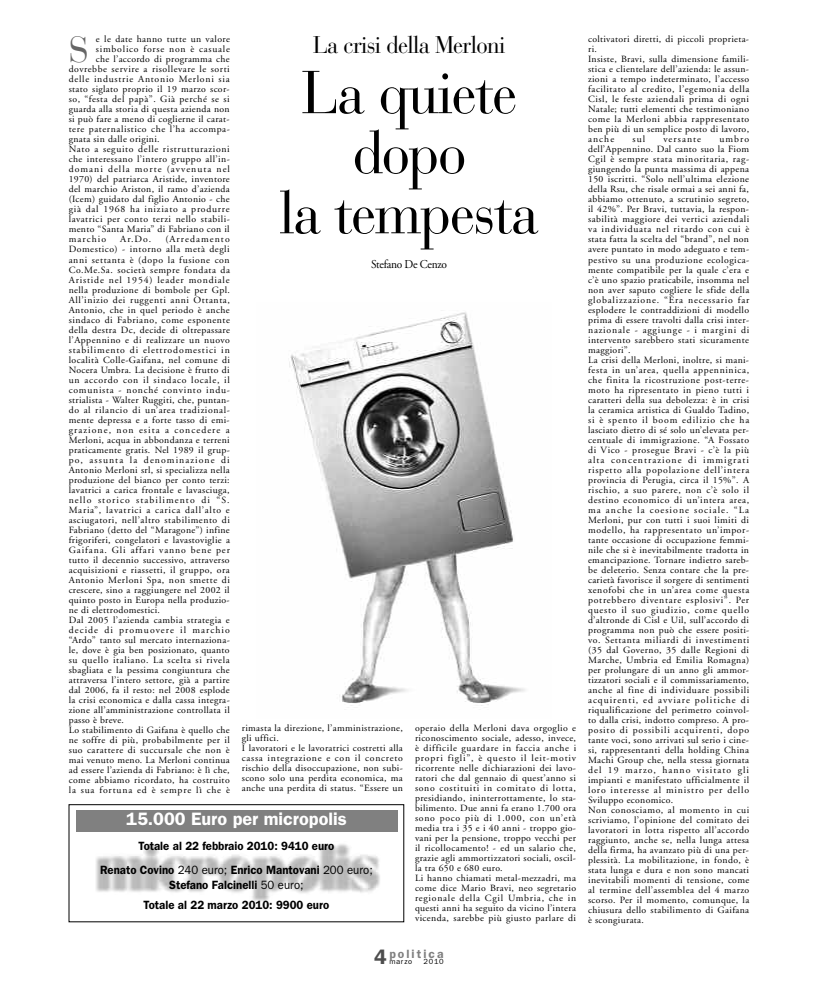
<style>
.page{position:relative;width:818px;height:993px;background:#fff}
.page>*{position:absolute;margin:0;border:0;box-sizing:border-box;transform-origin:0 0}
.t1{font:60px/60px "Bauer Bodoni";letter-spacing:-.03em;color:#000;text-align:center;scale:.94 1}
.t2{font:36px "Bauer Bodoni";color:#666}
.t3{font:24px "Bauer Bodoni";letter-spacing:-.03em;color:#000;scale:.94 1}
.t4{font:600 18px "Franklin Gothic";color:#fff}
.t5{font:600 12px/24px "Franklin Gothic";color:#000;text-align:center;scale:.95 1}
.t6{font:12px "Adobe Garamond";letter-spacing:-.025em;color:#000;scale:.95 1}
.t7{font:600 12px "Franklin Gothic";letter-spacing:.17em;color:#808080}
.t8{font:9.5px/10px "Adobe Garamond";letter-spacing:.035em;color:#000}
.t9{font:9.5px "Adobe Garamond";letter-spacing:.055em;color:#000}
.t10{font:9.5px "Adobe Garamond";letter-spacing:.075em;color:#000}
.t11{font:9.5px "Adobe Garamond";letter-spacing:.105em;color:#000}
.t12{font:9.5px "Adobe Garamond";letter-spacing:.06em;color:#000}
.t13{font:9.5px "Adobe Garamond";letter-spacing:.065em;color:#000}
.t14{font:9.5px "Adobe Garamond";letter-spacing:.08em;color:#000}
.t15{font:7.5px "Franklin Gothic";letter-spacing:.09em;color:#000}
.s1{font-weight:400}
.s2{font-size:21px;color:#4d4d4d}
</style>
<div class="page">
<img style="left:96px;top:844px;width:284px;height:57px">
<div style="left:69px;top:804px;width:335px;height:117px;border:1px solid #000"></div>
<div style="left:76px;top:809px;width:321px;height:22px;background:#808080"></div>
<img style="left:289px;top:312px;width:236px;height:394px">
<h2 class="t2" style="left:69px;top:37px;width:22px">S</h2>
<h3 class="t3" style="left:313px;top:36px;width:206px">La crisi della Merloni</h3>
<h1 class="t1" style="left:279px;top:70px;width:278px">La quiete dopo<br>la tempesta</h1>
<p class="t6" style="left:371px;top:259px;width:81px">Stefano De Cenzo</p>
<p class="t8" style="left:96px;top:35px;width:135px">e le date hanno tutte un valore</p>
<p class="t14" style="left:96px;top:45px;width:135px">simbolico forse non è casuale</p>
<p class="t8" style="left:96px;top:55px;width:135px">che l’accordo di programma che</p>
<p class="t9" style="left:69px;top:65px;width:162px">dovrebbe servire a risollevare le sorti</p>
<p class="t10" style="left:69px;top:75px;width:162px">delle industrie Antonio Merloni sia</p>
<p class="t8" style="left:69px;top:85px;width:162px">stato siglato proprio il 19 marzo scor-</p>
<p class="t9" style="left:69px;top:95px;width:162px">so, “festa del papà”. Già perché se si</p>
<p class="t8" style="left:69px;top:105px;width:162px">guarda alla storia di questa azienda non</p>
<p class="t8" style="left:69px;top:115px;width:162px">si può fare a meno di coglierne il carat-</p>
<p class="t12" style="left:69px;top:125px;width:163px">tere paternalistico che l’ha accompa-</p>
<p class="t8" style="left:69px;top:135px;width:92px">gnata sin dalle origini.</p>
<p class="t13" style="left:69px;top:145px;width:162px">Nato a seguito delle ristrutturazioni</p>
<p class="t8" style="left:69px;top:155px;width:163px">che interessano l’intero gruppo all’in-</p>
<p class="t11" style="left:69px;top:165px;width:163px">domani della morte (avvenuta nel</p>
<p class="t8" style="left:69px;top:175px;width:163px">1970) del patriarca Aristide, inventore</p>
<p class="t8" style="left:69px;top:185px;width:162px">del marchio Ariston, il ramo d’azienda</p>
<p class="t8" style="left:69px;top:195px;width:162px">(Icem) guidato dal figlio Antonio - che</p>
<p class="t10" style="left:69px;top:205px;width:162px">già dal 1968 ha iniziato a produrre</p>
<p class="t8" style="left:69px;top:215px;width:163px">lavatrici per conto terzi nello stabili-</p>
<p class="t8" style="left:69px;top:225px;width:162px">mento “Santa Maria” di Fabriano con il</p>
<p class="t11" style="left:69px;top:235px;width:39px">marchio</p>
<p class="t8" style="left:120px;top:235px;width:33px">Ar.Do.</p>
<p class="t8" style="left:69px;top:235px;width:163px;text-indent:97px">(Arredamento Domestico) - intorno alla metà degli anni settanta è (dopo la fusione con Co.Me.Sa. società sempre fondata da Aristide nel 1954) leader mondiale nella produzione di bombole per Gpl.<br>All’inizio dei ruggenti anni Ottanta, Antonio, che in quel periodo è anche sindaco di Fabriano, come esponente della destra Dc, decide di oltrepassare l’Appennino e di realizzare un nuovo stabilimento di elettrodomestici in località Colle-Gaifana, nel comune di Nocera Umbra. La decisione è frutto di un accordo con il sindaco locale, il comunista - nonché convinto indu&shy;strialista - Walter Ruggiti, che, puntan&shy;do al rilancio di un’area tradizional&shy;mente depressa e a forte tasso di emi&shy;grazione, non esita a concedere a Merloni, acqua in abbondanza e terreni praticamente gratis. Nel 1989 il grup&shy;po, assunta la denominazione di Antonio Merloni srl, si specializza nella produzione del bianco per conto terzi: lavatrici a carica frontale e lavasciuga, nello storico stabilimento di “S.<br>Maria”, lavatrici a carica dall’alto e asciugatori, nell’altro stabilimento di Fabriano (detto del “Maragone”) infine frigoriferi, congelatori e lavastoviglie a Gaifana. Gli affari vanno bene per tutto il decennio successivo, attraverso acquisizioni e riassetti, il gruppo, ora Antonio Merloni Spa, non smette di crescere, sino a raggiungere nel 2002 il quinto posto in Europa nella produzio&shy;ne di elettrodomestici.<br>Dal 2005 l’azienda cambia strategia e decide di promuovere il marchio “Ardo” tanto sul mercato internaziona&shy;le, dove è gia ben posizionato, quanto su quello italiano. La scelta si rivela sbagliata e la pessima congiuntura che attraversa l’intero settore, già a partire dal 2006, fa il resto: nel 2008 esplode la crisi economica e dalla cassa integra&shy;zione all’amministrazione controllata il passo è breve.<br>Lo stabilimento di Gaifana è quello che ne soffre di più, probabilmente per il suo carattere di succursale che non è mai venuto meno. La Merloni continua ad essere l’azienda di Fabriano: è lì che, come abbiamo ricordato, ha costruito la sua fortuna ed è sempre lì che è</p>
<p class="t8" style="left:242px;top:723px;width:163px">rimasta la direzione, l’amministrazione, gli uffici.<br>I lavoratori e le lavoratrici costretti alla cassa integrazione e con il concreto rischio della disoccupazione, non subi&shy;scono solo una perdita economica, ma anche una perdita di status. “Essere un</p>
<p class="t8" style="left:415px;top:723px;width:163px">operaio della Merloni dava orgoglio e riconoscimento sociale, adesso, invece, è difficile guardare in faccia anche i propri figli”, è questo il leit-motiv ricorrente nelle dichiarazioni dei lavo&shy;ratori che dal gennaio di quest’anno si sono costituiti in comitato di lotta, presidiando, ininterrottamente, lo sta&shy;bilimento. Due anni fa erano 1.700 ora sono poco più di 1.000, con un’età media tra i 35 e i 40 anni - troppo gio&shy;vani per la pensione, troppo vecchi per il ricollocamento! - ed un salario che, grazie agli ammortizzatori sociali, oscil&shy;la tra 650 e 680 euro.<br>Li hanno chiamati metal-mezzadri, ma come dice Mario Bravi, neo segretario regionale della Cgil Umbria, che in questi anni ha seguito da vicino l’intera vicenda, sarebbe più giusto parlare di</p>
<h3 class="t4" style="left:126px;top:808px;width:222px">15.000 Euro per micropolis</h3>
<p class="t5" style="left:100px;top:833px;width:289px">Totale al 22 febbraio 2010: 9410 euro<br>Renato Covino <span class="s1">240 euro;</span> Enrico Mantovani <span class="s1">200 euro;</span></p>
<p class="t5" style="left:143px;top:874px;width:197px;line-height:20px">Stefano Falcinelli <span class="s1">50 euro;<br></span>Totale al 22 marzo 2010: 9900 euro</p>
<p class="t7" style="left:374px;top:946px;width:71px"><span class="s2">4</span>politica</p>
<p class="t15" style="left:389px;top:956px;width:24px">marzo</p>
<p class="t15" style="left:424px;top:956px;width:22px">2010</p>
<p class="t8" style="left:588px;top:35px;width:163px">coltivatori diretti, di piccoli proprieta&shy;ri.<br>Insiste, Bravi, sulla dimensione famili&shy;stica e clientelare dell’azienda: le assun&shy;zioni a tempo indeterminato, l’accesso facilitato al credito, l’egemonia della Cisl, le feste aziendali prima di ogni Natale; tutti elementi che testimoniano come la Merloni abbia rappresentato ben più di un semplice posto di lavoro, anche</p>
<p class="t8" style="left:588px;top:135px;width:163px;text-indent:131px">umbro dell’Appennino. Dal canto suo la Fiom Cgil è sempre stata minoritaria, rag&shy;giungendo la punta massima di appena 150 iscritti. “Solo nell’ultima elezione della Rsu, che risale ormai a sei anni fa, abbiamo ottenuto, a scrutinio segreto, il 42%”. Per Bravi, tuttavia, la respon&shy;sabilità maggiore dei vertici aziendali va individuata nel ritardo con cui è stata fatta la scelta del “brand”, nel non avere puntato in modo adeguato e tem&shy;pestivo su una produzione ecologica&shy;mente compatibile per la quale c’era e c’è uno spazio praticabile, insomma nel non aver saputo cogliere le sfide della globalizzazione. “Era necessario far esplodere le contraddizioni di modello prima di essere travolti dalla crisi inter&shy;nazionale - aggiunge - i margini di intervento sarebbero stati sicuramente maggiori”.<br>La crisi della Merloni, inoltre, si mani&shy;festa in un’area, quella appenninica, che finita la ricostruzione post-terre&shy;moto ha ripresentato in pieno tutti i caratteri della sua debolezza: è in crisi la ceramica artistica di Gualdo Tadino, si è spento il boom edilizio che ha lasciato dietro di sé solo un’elevata per&shy;centuale di immigrazione. “A Fossato di Vico - prosegue Bravi - c’è la più alta concentrazione di immigrati rispetto alla popolazione dell’intera provincia di Perugia, circa il 15%”. A rischio, a suo parere, non c’è solo il destino economico di un’intera area, ma anche la coesione sociale. “La Merloni, pur con tutti i suoi limiti di modello, ha rappresentato un’impor&shy;tante occasione di occupazione femmi&shy;nile che si è inevitabilmente tradotta in emancipazione. Tornare indietro sareb&shy;be deleterio. Senza contare che la pre&shy;carietà favorisce il sorgere di sentimenti xenofobi che in un’area come questa potrebbero diventare esplosivi”. Per questo il suo giudizio, come quello d’altronde di Cisl e Uil, sull’accordo di programma non può che essere positi&shy;vo. Settanta miliardi di investimenti (35 dal Governo, 35 dalle Regioni di Marche, Umbria ed Emilia Romagna) per prolungare di un anno gli ammor&shy;tizzatori sociali e il commissariamento, anche al fine di individuare possibili acquirenti, ed avviare politiche di riqualificazione del perimetro coinvol&shy;to dalla crisi, indotto compreso. A pro&shy;posito di possibili acquirenti, dopo tante voci, sono arrivati sul serio i cine&shy;si, rappresentanti della holding China Machi Group che, nella stessa giornata del 19 marzo, hanno visitato gli impianti e manifestato ufficialmente il loro interesse al ministro per dello Sviluppo economico.<br>Non conosciamo, al momento in cui scriviamo, l’opinione del comitato dei lavoratori in lotta rispetto all’accordo raggiunto, anche se, nella lunga attesa della firma, ha avanzato più di una per&shy;plessità. La mobilitazione, in fondo, è stata lunga e dura e non sono mancati inevitabili momenti di tensione, come al termine dell’assemblea del 4 marzo scorso. Per il momento, comunque, la chiusura dello stabilimento di Gaifana è scongiurata.</p>
<p class="t8" style="left:632px;top:135px;width:14px">sul</p>
<p class="t11" style="left:663px;top:135px;width:39px">versante</p>
</div>
